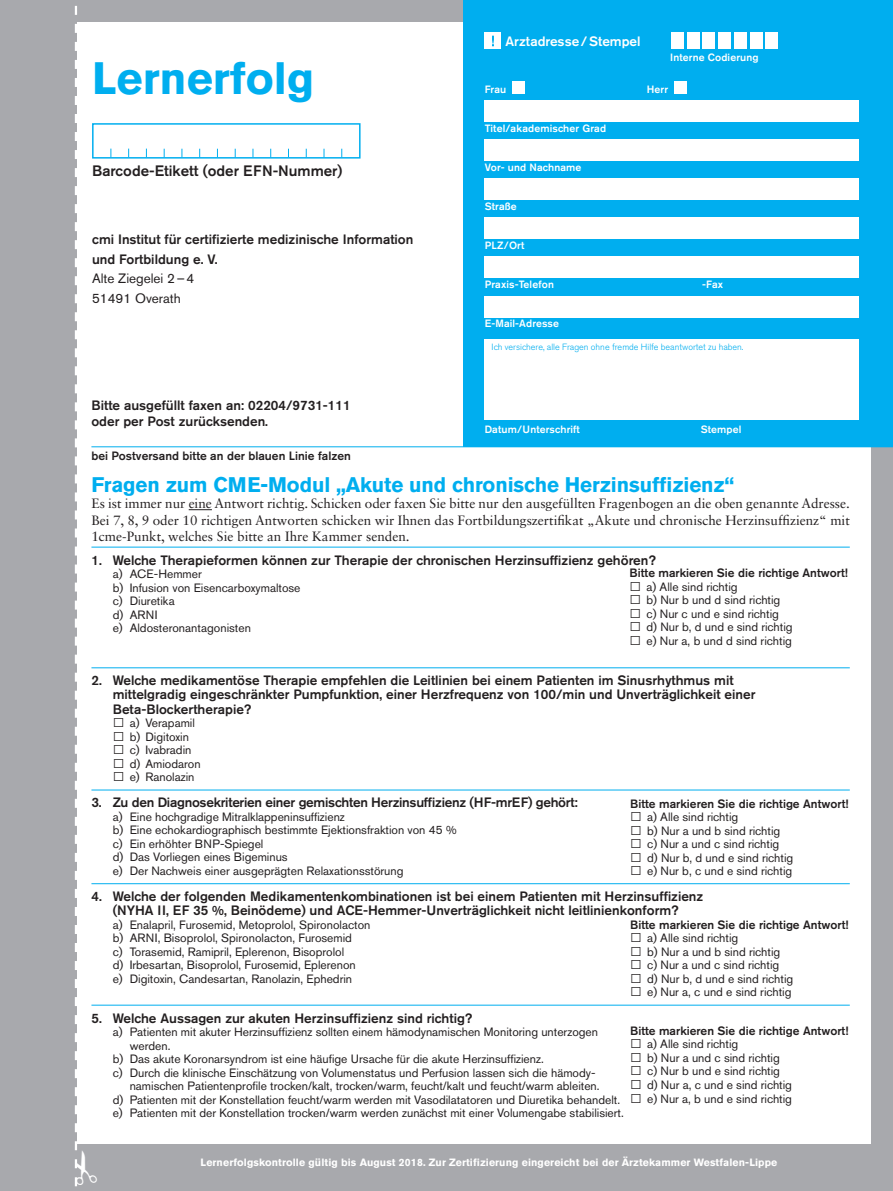
<style>
.page{position:relative;width:893px;height:1191px;background:#fff}
.page>*{position:absolute;margin:0;border:0;box-sizing:border-box;transform-origin:0 0}
.t1{font:700 45px "Akzidenz Grotesk BQ";color:#00aeef}
.t2{font:700 21px "Akzidenz Grotesk BQ";letter-spacing:-.005em;color:#00aeef}
.t3{font:500 15px "Akzidenz Grotesk BQ";color:#231f20}
.t4{font:500 13.5px/14.2px "Akzidenz Grotesk BQ";color:#231f20}
.t5{font:13.5px/16.2px "Sabon LT Std";color:#231f20;text-align:justify}
.t6{font:500 13.5px "Akzidenz Grotesk BQ";letter-spacing:-.02em;color:#231f20}
.t7{font:13.5px/19.5px "Akzidenz Grotesk BQ";color:#231f20}
.t8{font:500 13.5px "Akzidenz Grotesk BQ";color:#fff}
.t9{font:12px/13.5px "Akzidenz Grotesk BQ";color:#231f20}
.t10{font:500 12px "Akzidenz Grotesk BQ";color:#231f20}
.t11{font:500 10.5px "Akzidenz Grotesk BQ";letter-spacing:.01em;color:#fff}
.t12{font:700 10.5px "Akzidenz Grotesk BQ";letter-spacing:.01em;color:#fff}
.t13{font:300 9px "Akzidenz Grotesk BQ";color:#00aeef}
.s1{font-family:"Arial";font-weight:900;font-size:19.5px}
</style>
<div class="page">
<div style="left:0;top:1144px;width:893px;height:47px;background:#a8a9ad"></div>
<div style="left:0;top:0;width:77px;height:1191px;background:#a8a9ad"></div>
<div style="left:0;top:0;width:893px;height:21px;background:#a8a9ad"></div>
<div style="left:872px;top:0;width:21px;height:1191px;background:#a8a9ad"></div>
<div style="left:463px;top:0;width:430px;height:447px;background:#00aeef"></div>
<div style="left:485px;top:33px;width:16px;height:16px;background:#fff"></div>
<div style="left:671px;top:33px;width:13px;height:16px;background:#fff"></div>
<div style="left:687px;top:33px;width:12px;height:16px;background:#fff"></div>
<div style="left:702px;top:33px;width:13px;height:16px;background:#fff"></div>
<div style="left:718px;top:33px;width:13px;height:16px;background:#fff"></div>
<div style="left:734px;top:33px;width:13px;height:16px;background:#fff"></div>
<div style="left:750px;top:33px;width:12px;height:16px;background:#fff"></div>
<div style="left:765px;top:33px;width:13px;height:16px;background:#fff"></div>
<svg style="left:492px;top:36px;width:2px;height:10px"></svg>
<div style="left:512px;top:81px;width:13px;height:13px;background:#fff"></div>
<div style="left:674px;top:81px;width:13px;height:13px;background:#fff"></div>
<div style="left:485px;top:100px;width:374px;height:22px;background:#fff"></div>
<div style="left:485px;top:140px;width:374px;height:21px;background:#fff"></div>
<div style="left:485px;top:179px;width:374px;height:21px;background:#fff"></div>
<div style="left:485px;top:218px;width:374px;height:21px;background:#fff"></div>
<div style="left:485px;top:257px;width:374px;height:21px;background:#fff"></div>
<div style="left:485px;top:296px;width:374px;height:21px;background:#fff"></div>
<div style="left:485px;top:339px;width:374px;height:80px;background:#fff"></div>
<hr style="left:91px;top:446px;width:802px;height:1px;background:#00aeef">
<div style="left:92px;top:123px;width:269px;height:36px;border:2px solid #00aeef"></div>
<hr style="left:91px;top:547px;width:759px;height:1px;background:#00aeef">
<hr style="left:91px;top:667px;width:759px;height:1px;background:#00aeef">
<hr style="left:91px;top:789px;width:759px;height:1px;background:#00aeef">
<hr style="left:91px;top:883px;width:759px;height:1px;background:#00aeef">
<hr style="left:91px;top:1004px;width:759px;height:1px;background:#00aeef">
<svg style="left:189px;top:509px;width:23px;height:1px"></svg>
<svg style="left:74px;top:5px;width:23px;height:1182px"></svg>
<h1 class="t1" style="left:92px;top:52px;width:224px">Lernerfolg</h1>
<p class="t3" style="left:92px;top:162px;width:252px">Barcode-Etikett (oder EFN-Nummer)</p>
<p class="t4" style="left:92px;top:229px;width:323px;line-height:19.5px">cmi Institut für certifizierte medizinische Information und Fortbildung e. V.</p>
<p class="t7" style="left:92px;top:268px;width:104px">Alte Ziegelei 2–4<br>51491 Overath</p>
<p class="t4" style="left:91px;top:397px;width:261px;line-height:16.2px">Bitte ausgefüllt faxen an: 02204/9731-111 oder per Post zurücksenden.</p>
<p class="t10" style="left:91px;top:448px;width:261px">bei Postversand bitte an der blauen Linie falzen</p>
<p class="t8" style="left:506px;top:33px;width:136px">Arztadresse/Stempel</p>
<p class="t11" style="left:670px;top:51px;width:90px">Interne Codierung</p>
<p class="t11" style="left:485px;top:83px;width:23px">Frau</p>
<p class="t11" style="left:647px;top:83px;width:23px">Herr</p>
<p class="t11" style="left:485px;top:122px;width:123px">Titel/akademischer Grad</p>
<p class="t11" style="left:485px;top:161px;width:98px">Vor- und Nachname</p>
<p class="t11" style="left:485px;top:200px;width:34px">Straße</p>
<p class="t11" style="left:485px;top:239px;width:41px">PLZ/Ort</p>
<p class="t11" style="left:485px;top:278px;width:71px">Praxis-Telefon</p>
<p class="t11" style="left:702px;top:278px;width:22px">-Fax</p>
<p class="t11" style="left:485px;top:317px;width:76px">E-Mail-Adresse</p>
<p class="t13" style="left:492px;top:342px;width:253px">Ich versichere, alle Fragen ohne fremde Hilfe beantwortet zu haben.</p>
<p class="t11" style="left:485px;top:423px;width:97px">Datum/Unterschrift</p>
<p class="t11" style="left:701px;top:423px;width:42px">Stempel</p>
<h2 class="t2" style="left:91px;top:473px;width:645px">Fragen zum CME-Modul „Akute und chronische Herzinsuffizienz“</h2>
<p class="t5" style="left:91px;top:495px;width:760px">Es ist immer nur eine Antwort richtig. Schicken oder faxen Sie bitte nur den ausgefüllten Fragenbogen an die oben genannte Adresse.<br>Bei 7, 8, 9 oder 10 richtigen Antworten schicken wir Ihnen das Fortbildungszertifikat „Akute und chronische Herzinsuffizienz“ mit 1cme-Punkt, welches Sie bitte an Ihre Kammer senden.</p>
<p class="t10" style="left:630px;top:565px;width:220px">Bitte markieren Sie die richtige Antwort!</p>
<p class="t9" style="left:630px;top:579px;width:110px"><span class="s1">□</span> a) Alle sind richtig</p>
<p class="t9" style="left:630px;top:593px;width:152px"><span class="s1">□</span> b) Nur b und d sind richtig</p>
<p class="t9" style="left:630px;top:606px;width:151px"><span class="s1">□</span> c) Nur c und e sind richtig</p>
<p class="t9" style="left:630px;top:620px;width:165px"><span class="s1">□</span> d) Nur b, d und e sind richtig</p>
<p class="t9" style="left:630px;top:633px;width:164px"><span class="s1">□</span> e) Nur a, b und d sind richtig</p>
<p class="t4" style="left:91px;top:552px;width:566px">1. Welche Therapieformen können zur Therapie der chronischen Herzinsuffizienz gehören?</p>
<p class="t9" style="left:113px;top:567px;width:189px">a) ACE-Hemmer<br>b) Infusion von Eisencarboxymaltose c) Diuretika<br>d) ARNI<br>e) Aldosteronantagonisten</p>
<p class="t4" style="left:113px;top:673px;width:644px;text-indent:-21px">2. Welche medikamentöse Therapie empfehlen die Leitlinien bei einem Patienten im Sinusrhythmus mit mittelgradig eingeschränkter Pumpfunktion, einer Herzfrequenz von 100/min und Unverträglichkeit einer<br>Beta-Blockertherapie?</p>
<p class="t9" style="left:113px;top:716px;width:84px"><span class="s1">□</span> a) Verapamil</p>
<p class="t9" style="left:113px;top:729px;width:78px"><span class="s1">□</span> b) Digitoxin</p>
<p class="t9" style="left:113px;top:743px;width:80px"><span class="s1">□</span> c) Ivabradin</p>
<p class="t9" style="left:113px;top:756px;width:89px"><span class="s1">□</span> d) Amiodaron</p>
<p class="t9" style="left:113px;top:770px;width:83px"><span class="s1">□</span> e) Ranolazin</p>
<p class="t6" style="left:91px;top:794px;width:488px">3. Zu den Diagnosekriterien einer gemischten Herzinsuffizienz (HF-mrEF) gehört:</p>
<p class="t9" style="left:113px;top:810px;width:346px">a) Eine hochgradige Mitralklappeninsuffizienz<br>b) Eine echokardiographisch bestimmte Ejektionsfraktion von 45 % c) Ein erhöhter BNP-Spiegel<br>d) Das Vorliegen eines Bigeminus<br>e) Der Nachweis einer ausgeprägten Relaxationsstörung</p>
<p class="t4" style="left:91px;top:889px;width:613px;text-align:center">4. Welche der folgenden Medikamentenkombinationen ist bei einem Patienten mit Herzinsuffizienz (NYHA II, EF 35 %, Beinödeme) und ACE-Hemmer-Unverträglichkeit nicht leitlinienkonform?</p>
<p class="t9" style="left:113px;top:918px;width:259px">a) Enalapril, Furosemid, Metoprolol, Spironolacton b) ARNI, Bisoprolol, Spironolacton, Furosemid<br>c) Torasemid, Ramipril, Eplerenon, Bisoprolol<br>d) Irbesartan, Bisoprolol, Furosemid, Eplerenon<br>e) Digitoxin, Candesartan, Ranolazin, Ephedrin</p>
<p class="t4" style="left:91px;top:1010px;width:383px">5. Welche Aussagen zur akuten Herzinsuffizienz sind richtig?</p>
<p class="t9" style="left:113px;top:1025px;width:487px">a) Patienten mit akuter Herzinsuffizienz sollten einem hämodynamischen Monitoring unterzogen</p>
<p class="t9" style="left:130px;top:1038px;width:42px">werden.</p>
<p class="t9" style="left:113px;top:1052px;width:433px">b) Das akute Koronarsyndrom ist eine häufige Ursache für die akute Herzinsuffizienz.</p>
<p class="t9" style="left:113px;top:1065px;width:483px">c) Durch die klinische Einschätzung von Volumenstatus und Perfusion lassen sich die hämody-</p>
<p class="t9" style="left:130px;top:1079px;width:471px">namischen Patientenprofile trocken/kalt, trocken/warm, feucht/kalt und feucht/warm ableiten.</p>
<p class="t9" style="left:113px;top:1092px;width:509px">d) Patienten mit der Konstellation feucht/warm werden mit Vasodilatatoren und Diuretika behandelt.</p>
<p class="t9" style="left:113px;top:1106px;width:513px">e) Patienten mit der Konstellation trocken/warm werden zunächst mit einer Volumengabe stabilisiert.</p>
<p class="t10" style="left:630px;top:796px;width:220px">Bitte markieren Sie die richtige Antwort!</p>
<p class="t9" style="left:630px;top:810px;width:110px"><span class="s1">□</span> a) Alle sind richtig</p>
<p class="t9" style="left:630px;top:823px;width:152px"><span class="s1">□</span> b) Nur a und b sind richtig</p>
<p class="t9" style="left:630px;top:837px;width:151px"><span class="s1">□</span> c) Nur a und c sind richtig</p>
<p class="t9" style="left:630px;top:850px;width:165px"><span class="s1">□</span> d) Nur b, d und e sind richtig</p>
<p class="t9" style="left:630px;top:864px;width:164px"><span class="s1">□</span> e) Nur b, c und e sind richtig</p>
<p class="t10" style="left:630px;top:917px;width:220px">Bitte markieren Sie die richtige Antwort!</p>
<p class="t9" style="left:630px;top:931px;width:110px"><span class="s1">□</span> a) Alle sind richtig</p>
<p class="t9" style="left:630px;top:945px;width:152px"><span class="s1">□</span> b) Nur a und b sind richtig</p>
<p class="t9" style="left:630px;top:958px;width:151px"><span class="s1">□</span> c) Nur a und c sind richtig</p>
<p class="t9" style="left:630px;top:972px;width:165px"><span class="s1">□</span> d) Nur b, d und e sind richtig</p>
<p class="t9" style="left:630px;top:985px;width:163px"><span class="s1">□</span> e) Nur a, c und e sind richtig</p>
<p class="t10" style="left:630px;top:1023px;width:220px">Bitte markieren Sie die richtige Antwort!</p>
<p class="t9" style="left:630px;top:1037px;width:110px"><span class="s1">□</span> a) Alle sind richtig</p>
<p class="t9" style="left:630px;top:1051px;width:151px"><span class="s1">□</span> b) Nur a und c sind richtig</p>
<p class="t9" style="left:630px;top:1064px;width:151px"><span class="s1">□</span> c) Nur b und e sind richtig</p>
<p class="t9" style="left:630px;top:1078px;width:163px"><span class="s1">□</span> d) Nur a, c und e sind richtig</p>
<p class="t9" style="left:630px;top:1091px;width:163px"><span class="s1">□</span> e) Nur a, b und e sind richtig</p>
<p class="t12" style="left:201px;top:1156px;width:578px">Lernerfolgskontrolle gültig bis August 2018. Zur Zertifizierung eingereicht bei der Ärztekammer Westfalen-Lippe</p>
</div>
